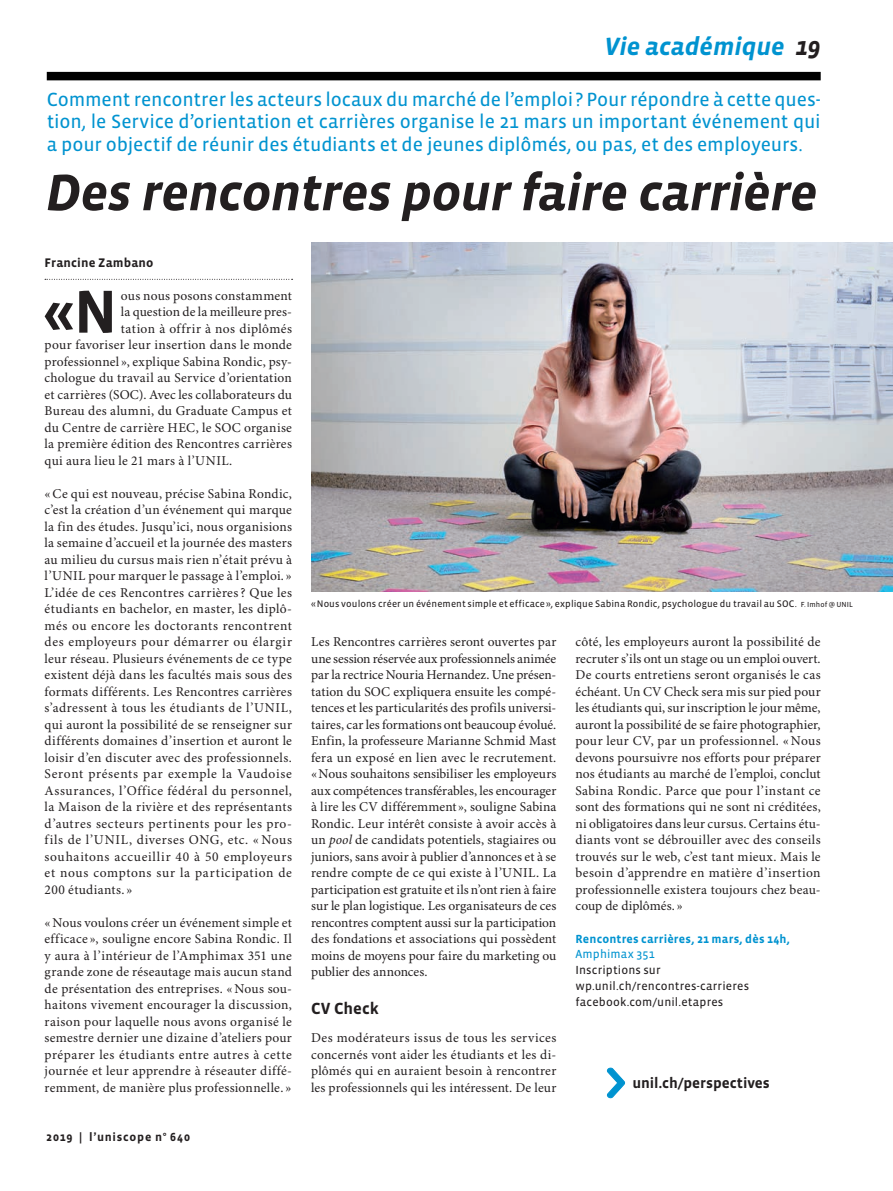
<style>
.page{position:relative;width:893px;height:1191px;background:#fff}
.page>*{position:absolute;margin:0;border:0;box-sizing:border-box;transform-origin:0 0}
.TEXTE_COURANT___2_LE{font:700 62.1px "Vista Sans";color:#231f20}
.TITRE_ARTICLE{font:italic 700 52.5px "Vista Sans";letter-spacing:-.02em;color:#231f20}
.RUBRIQUE_HAUT_-_DROI{font:italic 700 25.5px "Vista Sans";letter-spacing:-.01em;color:#0093d0}
.CHAPEAU_ARTICLE{font:19.5px/22.5px "Vista Sans Reg";letter-spacing:-.005em;color:#0093d0;text-align:justify}
.INTERTITRE{font:700 16.5px "Vista Sans";color:#231f20}
.ACCROCHE_web{font:700 15px "Vista Sans";color:#231f20}
.TEXTE_COURANT{font:13.5px/16.5px "Minion Pro";letter-spacing:.015em;color:#231f20;text-align:justify}
.TEXTE_COURANT___2_LE-2{font:13.5px "Minion Pro";letter-spacing:.015em;color:#231f20}
.SIGNATURE_ARTICLE{font:700 12.75px "Vista Sans";letter-spacing:.01em;color:#231f20}
.TEXTE{font:12px "Vista Sans Reg";letter-spacing:.015em;color:#231f20}
.TEXTE-2{font:700 12px/15.8px "Vista Sans";letter-spacing:.015em;color:#0093d0}
.t1{font:700 12px "Vista Sans";letter-spacing:.065em;color:#231f20}
.LEGENDES{font:9.75px "Vista Sans Reg";letter-spacing:.01em;color:#231f20}
.s1{color:#231f20}
.s2{font-size:7.5px}
.s3{font-family:"Vista Sans Reg";font-weight:400}
.s4{font-style:italic}
</style>
<div class="page">
<svg style="left:45px;top:279px;width:248px;height:1px"></svg>
<div style="left:47px;top:72px;width:774px;height:8px;background:#000"></div>
<img style="left:311px;top:242px;width:582px;height:350px">
<svg style="left:606px;top:1067px;width:20px;height:32px"></svg>
<p class="RUBRIQUE_HAUT_-_DROI" style="left:604px;top:33px;width:218px">Vie académique <span class="s1">19</span></p>
<p class="CHAPEAU_ARTICLE" style="left:47px;top:88px;width:775px">Comment rencontrer les acteurs locaux du marché de l’emploi? Pour répondre à cette ques&shy;tion, le Service d’orientation et carrières organise le 21 mars un important événement qui a pour objectif de réunir des étudiants et de jeunes diplômés, ou pas, et des employeurs.</p>
<p class="TITRE_ARTICLE" style="left:46px;top:166px;width:773px">Des rencontres pour faire carrière</p>
<p class="SIGNATURE_ARTICLE" style="left:45px;top:256px;width:110px">Francine Zambano</p>
<p class="TEXTE_COURANT___2_LE" style="left:43px;top:280px;width:76px">«N</p>
<p class="TEXTE_COURANT___2_LE-2" style="left:121px;top:287px;width:173px">ous nous posons constamment</p>
<p class="TEXTE_COURANT___2_LE-2" style="left:121px;top:304px;width:173px">la question de la meilleure pres-</p>
<p class="TEXTE_COURANT___2_LE-2" style="left:121px;top:320px;width:173px">tation à offrir à nos diplômés</p>
<p class="TEXTE_COURANT___2_LE-2" style="left:45px;top:337px;width:249px">pour favoriser leur insertion dans le monde</p>
<p class="TEXTE_COURANT___2_LE-2" style="left:45px;top:353px;width:249px">professionnel », explique Sabina Rondic, psy-</p>
<p class="TEXTE_COURANT___2_LE-2" style="left:45px;top:370px;width:249px">chologue du travail au Service d’orientation</p>
<p class="TEXTE_COURANT___2_LE-2" style="left:45px;top:386px;width:249px">et carrières (SOC). Avec les collaborateurs du</p>
<p class="TEXTE_COURANT___2_LE-2" style="left:45px;top:403px;width:249px">Bureau des alumni, du Graduate Campus et</p>
<p class="TEXTE_COURANT___2_LE-2" style="left:45px;top:419px;width:249px">du Centre de carrière HEC, le SOC organise</p>
<p class="TEXTE_COURANT___2_LE-2" style="left:45px;top:436px;width:249px">la première édition des Rencontres carrières</p>
<p class="TEXTE_COURANT___2_LE-2" style="left:45px;top:452px;width:189px">qui aura lieu le 21 mars à l’UNIL.</p>
<p class="TEXTE_COURANT" style="left:45px;top:486px;width:249px">«Ce qui est nouveau, précise Sabina Rondic, c’est la création d’un événement qui marque la fin des études. Jusqu’ici, nous organisions la semaine d’accueil et la journée des masters au milieu du cursus mais rien n’était prévu à l’UNIL pour marquer le passage à l’emploi. » L’idée de ces Rencontres carrières? Que les étudiants en bachelor, en master, les diplô&shy;més ou encore les doctorants rencontrent des employeurs pour démarrer ou élargir leur réseau. Plusieurs événements de ce type existent déjà dans les facultés mais sous des formats différents. Les Rencontres carrières s’adressent à tous les étudiants de l’UNIL, qui auront la possibilité de se renseigner sur différents domaines d’insertion et auront le loisir d’en discuter avec des professionnels.<br>Seront présents par exemple la Vaudoise Assurances, l’Office fédéral du personnel, la Maison de la rivière et des représentants d’autres secteurs pertinents pour les pro&shy;fils de l’UNIL, diverses ONG, etc. « Nous souhaitons accueillir 40 à 50 employeurs et nous comptons sur la participation de 200 étudiants. »</p>
<p class="TEXTE_COURANT" style="left:45px;top:915px;width:249px">«Nous voulons créer un événement simple et efficace », souligne encore Sabina Rondic. Il y aura à l’intérieur de l’Amphimax 351 une grande zone de réseautage mais aucun stand de présentation des entreprises. «Nous sou&shy;haitons vivement encourager la discussion, raison pour laquelle nous avons organisé le semestre dernier une dizaine d’ateliers pour préparer les étudiants entre autres à cette journée et leur apprendre à réseauter diffé&shy;remment, de manière plus professionnelle. »</p>
<p class="LEGENDES" style="left:311px;top:598px;width:543px">«Nous voulons créer un événement simple et efficace», explique Sabina Rondic, psychologue du travail au SOC. <span class="s2">F. Imhof @ UNIL</span></p>
<p class="TEXTE_COURANT" style="left:575px;top:634px;width:247px">côté, les employeurs auront la possibilité de recruter s’ils ont un stage ou un emploi ouvert.<br>De courts entretiens seront organisés le cas échéant. Un CV Check sera mis sur pied pour les étudiants qui, sur inscription le jour même, auront la possibilité de se faire photographier, pour leur CV, par un professionnel. « Nous devons poursuivre nos efforts pour préparer nos étudiants au marché de l’emploi, conclut Sabina Rondic. Parce que pour l’instant ce sont des formations qui ne sont ni créditées, ni obligatoires dans leur cursus. Certains étu&shy;diants vont se débrouiller avec des conseils trouvés sur le web, c’est tant mieux. Mais le besoin d’apprendre en matière d’insertion professionnelle existera toujours chez beau&shy;coup de diplômés. »</p>
<p class="TEXTE-2" style="left:575px;top:931px;width:216px">Rencontres carrières, 21 mars, dès 14h,<br><span class="s3">Amphimax 351</span></p>
<p class="TEXTE" style="left:575px;top:964px;width:87px">Inscriptions sur</p>
<p class="TEXTE" style="left:575px;top:979px;width:175px">wp.unil.ch/rencontres-carrieres</p>
<p class="TEXTE" style="left:575px;top:995px;width:149px">facebook.com/unil.etapres</p>
<p class="TEXTE_COURANT" style="left:311px;top:634px;width:247px">Les Rencontres carrières seront ouvertes par une session réservée aux professionnels animée par la rectrice Nouria Hernandez. Une présen&shy;tation du SOC expliquera ensuite les compé&shy;tences et les particularités des profils universi&shy;taires, car les formations ont beaucoup évolué.<br>Enfin, la professeure Marianne Schmid Mast fera un exposé en lien avec le recrutement. «Nous souhaitons sensibiliser les employeurs aux compétences transférables, les encourager à lire les CV différemment », souligne Sabina Rondic. Leur intérêt consiste à avoir accès à un <span class="s4">pool</span> de candidats potentiels, stagiaires ou juniors, sans avoir à publier d’annonces et à se rendre compte de ce qui existe à l’UNIL. La participation est gratuite et ils n’ont rien à faire sur le plan logistique. Les organisateurs de ces rencontres comptent aussi sur la participation des fondations et associations qui possèdent moins de moyens pour faire du marketing ou publier des annonces.</p>
<p class="INTERTITRE" style="left:311px;top:1000px;width:69px">CV Check</p>
<p class="TEXTE_COURANT" style="left:311px;top:1030px;width:247px">Des modérateurs issus de tous les services concernés vont aider les étudiants et les di&shy;plômés qui en auraient besoin à rencontrer les professionnels qui les intéressent. De leur</p>
<p class="ACCROCHE_web" style="left:632px;top:1074px;width:139px">unil.ch/perspectives</p>
<p class="t1" style="left:46px;top:1130px;width:145px">2019 | l’uniscope n° 640</p>
</div>
